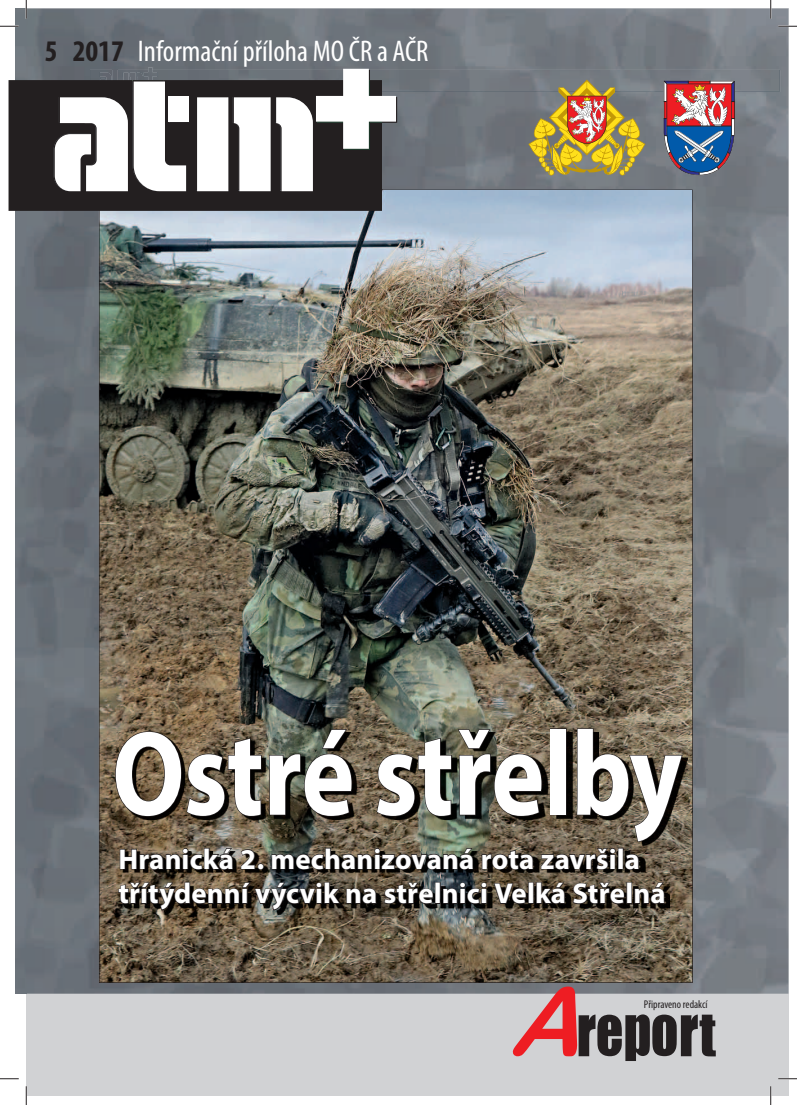
<style>
.page{position:relative;width:797px;height:1105px;background:#fff}
.page>*{position:absolute;margin:0;border:0;box-sizing:border-box;transform-origin:0 0}
.t1{font:700 120.88px "Myriad Pro";letter-spacing:-.01em;color:#fff;scale:.83 1}
.t2{font:condensed 30px "Myriad Pro";color:#fff}
.t3{font:700 28.75px/34.5px "Myriad Pro";letter-spacing:.005em;color:#fff}
.t4{font:condensed 11.25px "Myriad Pro";color:#231f20}
.s1{font-weight:700;color:#231f20}
</style>
<div class="page">
<div style="left:26px;top:9px;width:762px;height:1087px;background:#d1d2d4"></div>
<img style="left:16px;top:9px;width:772px;height:985px">
<img style="left:397px;top:70px;width:382px;height:21px">
<img style="left:703px;top:74px;width:7px;height:5px">
<img style="left:659px;top:79px;width:76px;height:96px">
<svg style="left:528px;top:80px;width:117px;height:95px"></svg>
<svg style="left:512px;top:986px;width:203px;height:75px"></svg>
<img style="left:99px;top:189px;width:593px;height:794px">
<div style="left:9px;top:80px;width:373px;height:131px;background:#231f20"></div>
<svg style="left:54px;top:68px;width:343px;height:123px"></svg>
<img style="left:123px;top:911px;width:546px;height:3px">
<svg style="left:118px;top:728px;width:565px;height:183px"></svg>
<svg style="left:1px;top:25px;width:18px;height:2px"></svg>
<svg style="left:778px;top:25px;width:19px;height:2px"></svg>
<svg style="left:1px;top:1078px;width:18px;height:1px"></svg>
<svg style="left:778px;top:1078px;width:19px;height:1px"></svg>
<svg style="left:25px;top:0;width:2px;height:19px"></svg>
<svg style="left:25px;top:1086px;width:2px;height:18px"></svg>
<svg style="left:770px;top:0;width:1px;height:19px"></svg>
<svg style="left:770px;top:1086px;width:1px;height:18px"></svg>
<p class="t2" style="left:45px;top:41px;width:385px"><span class="s1">5 2017</span> Informační příloha MO ČR a AČR</p>
<h1 class="t1" style="left:112px;top:728px;width:688px">Ostré střelby</h1>
<p class="t3" style="left:118px;top:844px;width:548px">Hranická 2. mechanizovaná rota završila třítýdenní výcvik na střelnici Velká Střelná</p>
<p class="t4" style="left:644px;top:1000px;width:65px">Připraveno redakcí</p>
</div>
